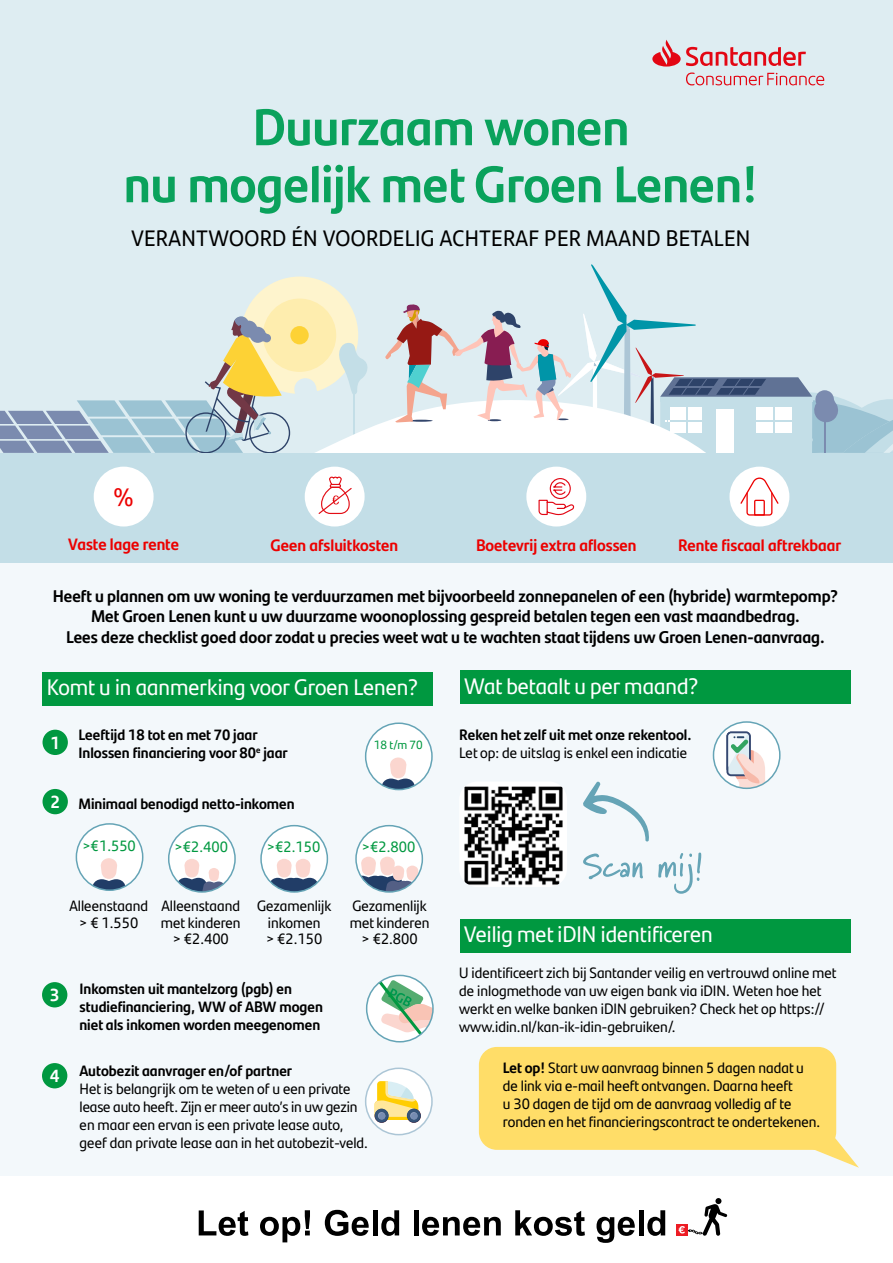
<style>
.page{position:relative;width:893px;height:1263px;background:#fff}
.page>*{position:absolute;margin:0;border:0;box-sizing:border-box;transform-origin:0 0}
.t1{font:700 51.3px/57px "Santander Headline";color:#0aa25c;text-align:center}
.t2{font:25.2px "Santander Headline";color:#ec0000}
.t3{font:22.5px "Santander Headline";color:#fff}
.t4{font:22.5px "Santander Headline";letter-spacing:.02em;color:#000}
.t5{font:700 17.55px "Santander Headline";color:#fff}
.t6{font:700 16.95px/20.4px "Santander Headline";color:#000;text-align:center}
.t7{font:700 16.5px "Santander Headline";color:#ec0000}
.t8{font:15px/18px "Santander Headline";color:#000;text-align:center}
.t9{font:700 15px/18px "Santander Headline";color:#000}
.t10{font:15px "Santander Headline";color:#009840}
.t11{font:12px "Santander Headline";color:#009840}
.s1{font-size:17.55px;color:#fff}
.s2{font-weight:700}
</style>
<div class="page">
<div style="left:0;top:432px;width:893px;height:141px;background:#c3dee7"></div>
<div style="left:0;top:0;width:893px;height:453px;background:#deedf2"></div>
<svg style="left:0;top:264px;width:893px;height:189px"></svg>
<div style="left:94px;top:467px;width:60px;height:59px;background:#fff;border-radius:50%"></div>
<div style="left:305px;top:467px;width:60px;height:59px;background:#fff;border-radius:50%"></div>
<svg style="left:318px;top:476px;width:34px;height:38px"></svg>
<div style="left:526px;top:467px;width:60px;height:59px;background:#fff;border-radius:50%"></div>
<svg style="left:538px;top:478px;width:37px;height:38px"></svg>
<div style="left:729px;top:467px;width:60px;height:59px;background:#fff;border-radius:50%"></div>
<svg style="left:740px;top:477px;width:38px;height:39px"></svg>
<div style="left:0;top:563px;width:893px;height:612px;background:#f3f8fb"></div>
<svg style="left:199px;top:1210px;width:49px;height:26px"></svg>
<svg style="left:260px;top:1210px;width:50px;height:32px"></svg>
<svg style="left:325px;top:1210px;width:44px;height:26px"></svg>
<hr style="left:373px;top:1210px;width:4px;height:25px;background:#000">
<svg style="left:381px;top:1210px;width:18px;height:26px"></svg>
<hr style="left:414px;top:1210px;width:4px;height:25px;background:#000">
<svg style="left:422px;top:1217px;width:79px;height:19px"></svg>
<svg style="left:515px;top:1210px;width:70px;height:26px"></svg>
<svg style="left:596px;top:1217px;width:39px;height:26px"></svg>
<hr style="left:639px;top:1210px;width:4px;height:25px;background:#000">
<svg style="left:647px;top:1210px;width:18px;height:26px"></svg>
<div style="left:676px;top:1224px;width:11px;height:11px;background:#ed1c24"></div>
<svg style="left:678px;top:1198px;width:49px;height:38px"></svg>
<div style="left:366px;top:723px;width:66px;height:66px;background:#fff;border-radius:50%"></div>
<svg style="left:382px;top:757px;width:33px;height:32px"></svg>
<div style="left:365px;top:722px;width:68px;height:68px;border:2px solid #65a4b6;border-radius:50%"></div>
<div style="left:43px;top:730px;width:25px;height:25px;background:#009840;border-radius:50%"></div>
<div style="left:169px;top:826px;width:66px;height:66px;background:#fff;border-radius:50%"></div>
<svg style="left:177px;top:859px;width:47px;height:33px"></svg>
<div style="left:168px;top:825px;width:68px;height:68px;border:2px solid #65a4b6;border-radius:50%"></div>
<div style="left:261px;top:826px;width:66px;height:66px;background:#fff;border-radius:50%"></div>
<svg style="left:269px;top:859px;width:49px;height:29px"></svg>
<svg style="left:273px;top:883px;width:38px;height:9px"></svg>
<div style="left:260px;top:825px;width:68px;height:68px;border:2px solid #65a4b6;border-radius:50%"></div>
<div style="left:356px;top:826px;width:66px;height:66px;background:#fff;border-radius:50%"></div>
<svg style="left:358px;top:857px;width:64px;height:35px"></svg>
<div style="left:355px;top:825px;width:68px;height:68px;border:2px solid #65a4b6;border-radius:50%"></div>
<div style="left:76px;top:824px;width:67px;height:66px;background:#fff;border-radius:50%"></div>
<svg style="left:93px;top:858px;width:32px;height:32px"></svg>
<div style="left:76px;top:823px;width:67px;height:68px;border:2px solid #65a4b6;border-radius:50%"></div>
<div style="left:43px;top:789px;width:25px;height:25px;background:#009840;border-radius:50%"></div>
<div style="left:43px;top:672px;width:390px;height:33px;background:#009840"></div>
<div style="left:42px;top:1063px;width:25px;height:25px;background:#009840;border-radius:50%"></div>
<div style="left:42px;top:982px;width:25px;height:25px;background:#009840;border-radius:50%"></div>
<div style="left:367px;top:975px;width:66px;height:67px;background:#fff;border-radius:50%"></div>
<svg style="left:376px;top:978px;width:57px;height:60px"></svg>
<div style="left:366px;top:975px;width:68px;height:67px;border:2px solid #65a4b6;border-radius:50%"></div>
<div style="left:713px;top:722px;width:67px;height:66px;background:#fff;border-radius:50%"></div>
<div style="left:713px;top:721px;width:68px;height:68px;border:2px solid #65a4b6;border-radius:50%"></div>
<svg style="left:726px;top:731px;width:43px;height:57px"></svg>
<img style="left:460px;top:782px;width:107px;height:105px">
<div style="left:460px;top:671px;width:390px;height:33px;background:#009840"></div>
<svg style="left:583px;top:852px;width:118px;height:42px"></svg>
<svg style="left:583px;top:781px;width:66px;height:61px"></svg>
<div style="left:460px;top:919px;width:390px;height:33px;background:#009840"></div>
<svg style="left:652px;top:40px;width:172px;height:45px"></svg>
<div style="left:366px;top:1068px;width:66px;height:67px;background:#fff;border-radius:50%"></div>
<svg style="left:375px;top:1081px;width:46px;height:42px"></svg>
<div style="left:365px;top:1067px;width:68px;height:68px;border:2px solid #acc6d6;border-radius:50%"></div>
<div style="left:479px;top:1047px;width:357px;height:103px;background:#ffdd68;border-radius:18px"></div>
<svg style="left:802px;top:1132px;width:57px;height:36px"></svg>
<h1 class="t1" style="left:124px;top:96px;width:636px">Duurzaam wonen<br>nu mogelijk met Groen Lenen!</h1>
<h3 class="t4" style="left:131px;top:221px;width:620px">VERANTWOORD ÉN VOORDELIG ACHTERAF PER MAAND BETALEN</h3>
<h2 class="t2" style="left:113px;top:478px;width:22px">%</h2>
<p class="t7" style="left:68px;top:532px;width:112px">Vaste lage rente</p>
<p class="t7" style="left:271px;top:532px;width:129px">Geen afsluitkosten</p>
<p class="t7" style="left:476px;top:532px;width:162px">Boetevrij extra aflossen</p>
<p class="t7" style="left:678px;top:532px;width:165px">Rente fiscaal aftrekbaar</p>
<p class="t6" style="left:53px;top:585px;width:787px">Heeft u plannen om uw woning te verduurzamen met bijvoorbeeld zonnepanelen of een (hybride) warmtepomp?<br>Met Groen Lenen kunt u uw duurzame woonoplossing gespreid betalen tegen een vast maandbedrag.<br>Lees deze checklist goed door zodat u precies weet wat u te wachten staat tijdens uw Groen Lenen-aanvraag.</p>
<h3 class="t3" style="left:47px;top:670px;width:373px">Komt u in aanmerking voor Groen Lenen?</h3>
<p class="t5" style="left:50px;top:729px;width:11px">1</p>
<p class="t9" style="left:78px;top:725px;width:211px">Leeftijd 18 tot en met 70 jaar<br>Inlossen financiering voor 80<sup>e</sup> jaar</p>
<p class="t9" style="left:50px;top:793px;width:246px"><span class="s1">2</span> Minimaal benodigd netto-inkomen</p>
<p class="t11" style="left:374px;top:735px;width:50px">18 t/m 70</p>
<p class="t10" style="left:82px;top:835px;width:55px">&gt;€ 1.550</p>
<p class="t10" style="left:174px;top:835px;width:55px">&gt;€ 2.400</p>
<p class="t10" style="left:267px;top:835px;width:55px">&gt;€ 2.150</p>
<p class="t10" style="left:362px;top:835px;width:55px">&gt;€ 2.800</p>
<p class="t8" style="left:69px;top:897px;width:80px;line-height:16.5px">Alleenstaand &gt; € 1.550</p>
<p class="t8" style="left:161px;top:897px;width:81px;line-height:16.5px">Alleenstaand met kinderen &gt; €2.400</p>
<p class="t8" style="left:257px;top:897px;width:76px;line-height:16.5px">Gezamenlijk inkomen<br>&gt; €2.150</p>
<p class="t8" style="left:350px;top:897px;width:81px;line-height:16.5px">Gezamenlijk met kinderen &gt; €2.800</p>
<p class="t9" style="left:79px;top:979px;width:245px;text-indent:-30px"><span class="s1">3</span> Inkomsten uit mantelzorg (pgb) en studiefinanciering, WW of ABW mogen niet als inkomen worden meegenomen</p>
<p class="t5" style="left:50px;top:1062px;width:11px">4</p>
<p class="t9" style="left:80px;top:1061px;width:214px">Autobezit aanvrager en/of partner</p>
<p class="t8" style="left:80px;top:1079px;width:290px;text-align:left">Het is belangrijk om te weten of u een private lease auto heeft. Zijn er meer auto’s in uw gezin en maar een ervan is een private lease auto, geef dan private lease aan in het autobezit-veld.</p>
<h3 class="t3" style="left:464px;top:669px;width:236px">Wat betaalt u per maand?</h3>
<p class="t9" style="left:459px;top:724px;width:234px">Reken het zelf uit met onze rekentool.</p>
<p class="t8" style="left:459px;top:743px;width:229px">Let op: de uitslag is enkel een indicatie</p>
<h3 class="t3" style="left:464px;top:917px;width:250px">Veilig met iDIN identificeren</h3>
<p class="t8" style="left:459px;top:963px;width:379px;text-align:left">U identificeert zich bij Santander veilig en vertrouwd online met de inlogmethode van uw eigen bank via iDIN. Weten hoe het werkt en welke banken iDIN gebruiken? Check het op https:// www.idin.nl/kan-ik-idin-gebruiken/.</p>
<p class="t8" style="left:503px;top:1058px;width:319px;text-align:left"><span class="s2">Let op!</span> Start uw aanvraag binnen 5 dagen nadat u de link via e-mail heeft ontvangen. Daarna heeft<br>u 30 dagen de tijd om de aanvraag volledig af te ronden en het financieringscontract te ondertekenen.</p>
</div>
